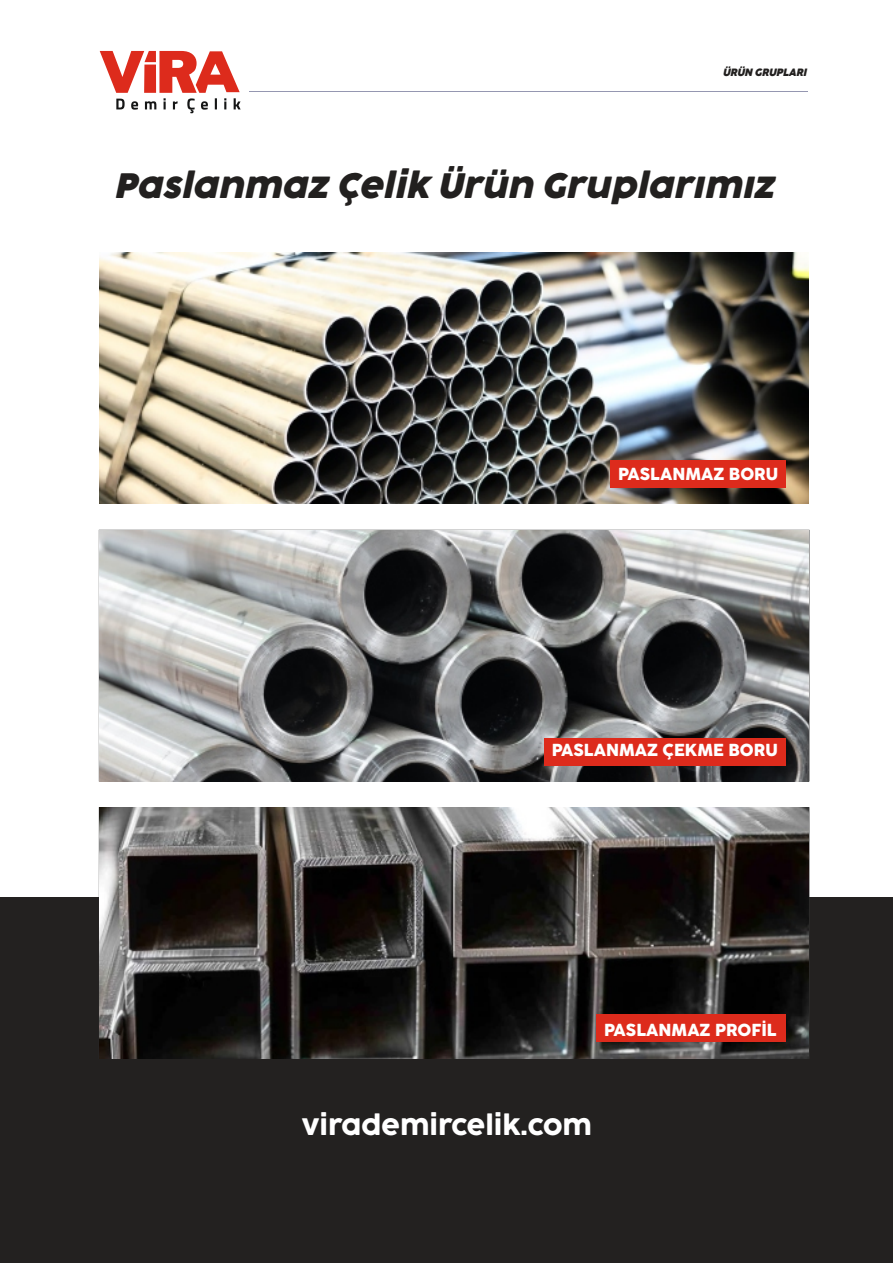
<style>
.page{position:relative;width:893px;height:1263px;background:#fff}
.page>*{position:absolute;margin:0;border:0;box-sizing:border-box;transform-origin:0 0}
.t1{font:800 62.7px "Franklin Gothic";color:#dd2b1c}
.t2{font:italic 700 32.7px "Cocogoose Pro Trial";color:#22201f}
.t3{font:25.65px "Cocogoose Pro Trial";color:#fff}
.t4{font:16.2px "Cocogoose Pro Trial";color:#fff}
.t5{font:italic 700 9.9px "Cocogoose Pro Trial";color:#22201f}
</style>
<div class="page">
<div style="left:0;top:897px;width:893px;height:366px;background:#232120"></div>
<hr style="left:249px;top:91px;width:558px;height:1px;background:#9597b1">
<svg style="left:100px;top:51px;width:141px;height:62px"></svg>
<img style="left:99px;top:253px;width:710px;height:251px">
<img style="left:99px;top:530px;width:710px;height:251px">
<img style="left:99px;top:808px;width:710px;height:250px">
<div style="left:611px;top:460px;width:175px;height:28px;background:#dd2b1c"></div>
<div style="left:544px;top:738px;width:242px;height:28px;background:#dd2b1c"></div>
<div style="left:597px;top:1014px;width:189px;height:28px;background:#dd2b1c"></div>
<h1 class="t1" style="left:156px;top:49px;width:45px">R</h1>
<p class="t5" style="left:723px;top:68px;width:85px">ÜRÜN GRUPLARI</p>
<h2 class="t2" style="left:117px;top:170px;width:661px">Paslanmaz Çelik Ürün Gruplarımız</h2>
<p class="t4" style="left:618px;top:467px;width:162px">PASLANMAZ BORU</p>
<p class="t4" style="left:552px;top:743px;width:228px">PASLANMAZ ÇEKME BORU</p>
<p class="t4" style="left:604px;top:1022px;width:174px">PASLANMAZ PROFİL</p>
<h3 class="t3" style="left:302px;top:1113px;width:292px">virademircelik.com</h3>
</div>
